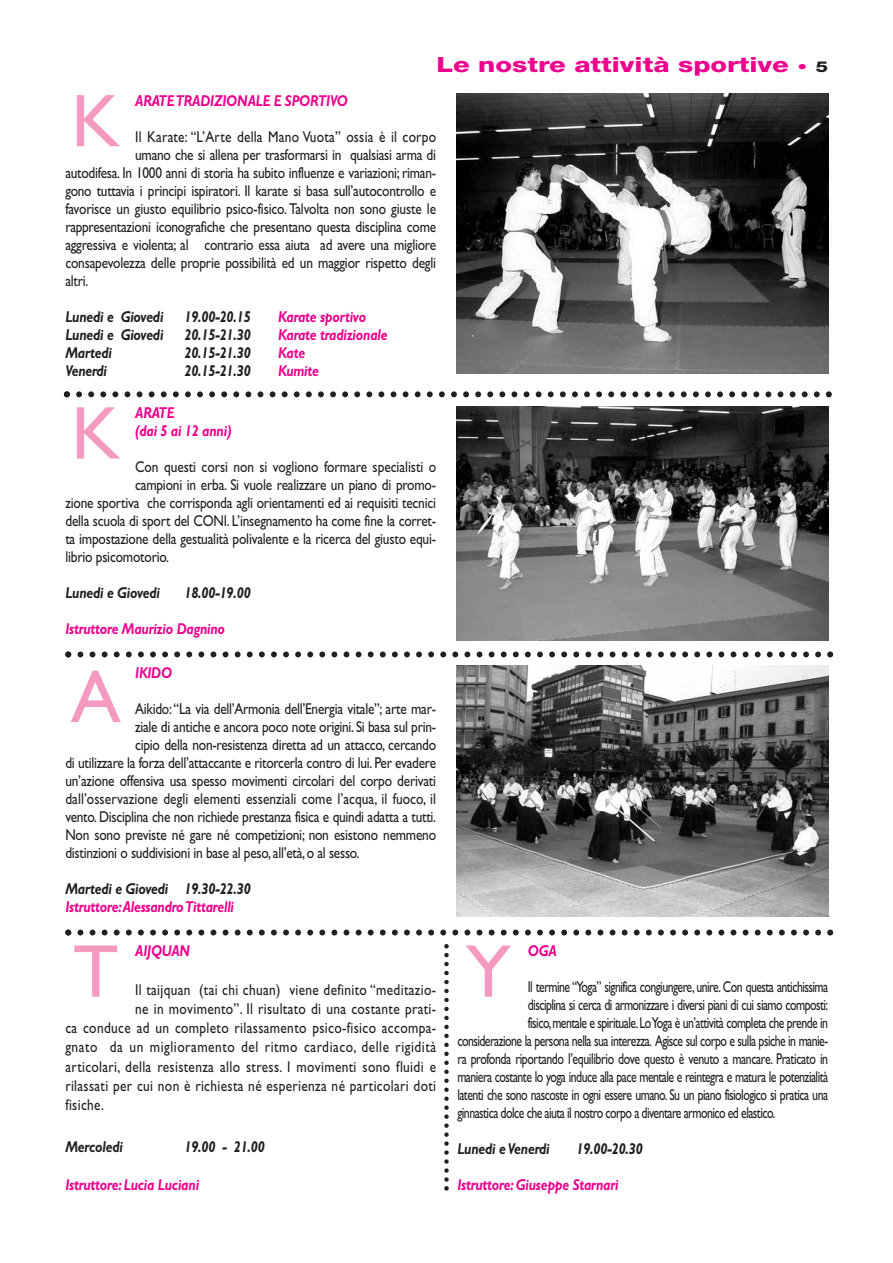
<style>
.page{position:relative;width:893px;height:1263px;background:#fff}
.page>*{position:absolute;margin:0;border:0;box-sizing:border-box;transform-origin:0 0}
.t1{font:75px "Gill Sans";color:#f49ac1}
.t2{font:800 21px "Helvetica Neue";color:#ec008c;scale:1.3 1}
.t3{font:15.75px "Gill Sans";letter-spacing:-.02em;color:#231f20;scale:.85 1}
.t4{font:15.75px "Gill Sans";letter-spacing:-.045em;color:#231f20;scale:.75 1}
.t5{font:15.75px "Gill Sans";letter-spacing:.025em;color:#231f20;scale:.85 1}
.t6{font:italic 700 15.75px/18px "Gill Sans";letter-spacing:-.015em;color:#ec008c;scale:.85 1}
.t7{font:italic 700 15.75px "Gill Sans";letter-spacing:-.015em;color:#231f20;scale:.85 1}
.t8{font:15.75px "Gill Sans";letter-spacing:-.02em;color:#231f20;scale:.75 1}
.t9{font:15.75px "Gill Sans";letter-spacing:.005em;color:#231f20;scale:.85 1}
.t10{font:15.75px "Gill Sans";letter-spacing:.04em;color:#231f20;scale:.85 1}
.t11{font:15.75px "Gill Sans";letter-spacing:.015em;color:#231f20;scale:.85 1}
.s1{font-size:15px}
.s2{font-size:15px;color:#231f20}
</style>
<div class="page">
<img style="left:456px;top:94px;width:372px;height:280px">
<img style="left:456px;top:666px;width:372px;height:251px">
<svg style="left:65px;top:651px;width:768px;height:6px"></svg>
<svg style="left:65px;top:930px;width:768px;height:6px"></svg>
<svg style="left:64px;top:391px;width:767px;height:6px"></svg>
<img style="left:456px;top:407px;width:372px;height:234px">
<svg style="left:444px;top:944px;width:5px;height:247px"></svg>
<h2 class="t2" style="left:436px;top:57px;width:303px">Le nostre attività sportive <span class="s1">•</span> <span class="s2">5</span></h2>
<p class="t6" style="left:135px;top:93px;width:252px">ARATE TRADIZIONALE E SPORTIVO</p>
<p class="t11" style="left:135px;top:131px;width:355px">Il Karate: “L’Arte della Mano Vuota” ossia è il corpo</p>
<p class="t3" style="left:135px;top:149px;width:355px">umano che si allena per trasformarsi in qualsiasi arma di</p>
<p class="t3" style="left:65px;top:167px;width:437px">autodifesa. In 1000 anni di storia ha subito influenze e variazioni; riman-</p>
<p class="t3" style="left:65px;top:185px;width:437px">gono tuttavia i principi ispiratori. Il karate si basa sull’autocontrollo e</p>
<p class="t3" style="left:65px;top:203px;width:437px">favorisce un giusto equilibrio psico-fisico. Talvolta non sono giuste le</p>
<p class="t3" style="left:65px;top:221px;width:437px">rappresentazioni iconografiche che presentano questa disciplina come</p>
<p class="t3" style="left:65px;top:239px;width:437px">aggressiva e violenta; al contrario essa aiuta ad avere una migliore</p>
<p class="t3" style="left:65px;top:257px;width:437px">consapevolezza delle proprie possibilità ed un maggior rispetto degli</p>
<p class="t3" style="left:65px;top:275px;width:28px">altri.</p>
<p class="t7" style="left:65px;top:311px;width:117px">Lunedi e Giovedi</p>
<p class="t7" style="left:184px;top:311px;width:79px">19.00-20.15</p>
<p class="t6" style="left:278px;top:309px;width:105px">Karate sportivo</p>
<p class="t7" style="left:65px;top:329px;width:117px">Lunedi e Giovedi</p>
<p class="t7" style="left:184px;top:329px;width:79px">20.15-21.30</p>
<p class="t6" style="left:278px;top:327px;width:130px">Karate tradizionale</p>
<p class="t7" style="left:65px;top:347px;width:56px">Martedi</p>
<p class="t7" style="left:184px;top:347px;width:79px">20.15-21.30</p>
<p class="t6" style="left:278px;top:345px;width:33px">Kate</p>
<p class="t7" style="left:65px;top:365px;width:51px">Venerdi</p>
<p class="t7" style="left:184px;top:365px;width:79px">20.15-21.30</p>
<p class="t6" style="left:278px;top:363px;width:50px">Kumite</p>
<h1 class="t1" style="left:71px;top:95px;width:51px">K</h1>
<p class="t6" style="left:135px;top:406px;width:115px">ARATE<br>(dai 5 ai 12 anni)</p>
<p class="t3" style="left:135px;top:461px;width:355px">Con questi corsi non si vogliono formare specialisti o</p>
<p class="t3" style="left:135px;top:479px;width:355px">campioni in erba. Si vuole realizzare un piano di promo-</p>
<p class="t3" style="left:65px;top:497px;width:437px">zione sportiva che corrisponda agli orientamenti ed ai requisiti tecnici</p>
<p class="t3" style="left:65px;top:515px;width:437px">della scuola di sport del CONI. L’insegnamento ha come fine la corret-</p>
<p class="t3" style="left:65px;top:533px;width:437px">ta impostazione della gestualità polivalente e la ricerca del giusto equi-</p>
<p class="t3" style="left:65px;top:551px;width:124px">librio psicomotorio.</p>
<p class="t7" style="left:65px;top:587px;width:113px">Lunedi e Giovedi</p>
<p class="t7" style="left:184px;top:587px;width:79px">18.00-19.00</p>
<p class="t6" style="left:65px;top:622px;width:189px">Istruttore Maurizio Dagnino</p>
<h1 class="t1" style="left:71px;top:407px;width:51px">K</h1>
<p class="t6" style="left:135px;top:666px;width:45px">IKIDO</p>
<p class="t3" style="left:135px;top:703px;width:355px">Aikido:“La via dell’Armonia dell’Energia vitale”; arte mar-</p>
<p class="t3" style="left:135px;top:721px;width:355px">ziale di antiche e ancora poco note origini. Si basa sul prin-</p>
<p class="t3" style="left:135px;top:739px;width:355px">cipio della non-resistenza diretta ad un attacco, cercando</p>
<p class="t3" style="left:65px;top:757px;width:437px">di utilizzare la forza dell’attaccante e ritorcerla contro di lui. Per evadere</p>
<p class="t3" style="left:65px;top:775px;width:437px">un’azione offensiva usa spesso movimenti circolari del corpo derivati</p>
<p class="t9" style="left:65px;top:793px;width:437px">dall’osservazione degli elementi essenziali come l’acqua, il fuoco, il</p>
<p class="t3" style="left:65px;top:811px;width:437px">vento. Disciplina che non richiede prestanza fisica e quindi adatta a tutti.</p>
<p class="t3" style="left:65px;top:829px;width:437px">Non sono previste né gare né competizioni; non esistono nemmeno</p>
<p class="t3" style="left:65px;top:847px;width:347px">distinzioni o suddivisioni in base al peso, all’età, o al sesso.</p>
<p class="t7" style="left:65px;top:883px;width:220px">Martedi e Giovedi 19.30-22.30</p>
<p class="t6" style="left:65px;top:900px;width:200px">Istruttore:Alessandro Tittarelli</p>
<h1 class="t1" style="left:71px;top:671px;width:52px">A</h1>
<h1 class="t1" style="left:73px;top:946px;width:47px">T</h1>
<h1 class="t1" style="left:466px;top:946px;width:47px">Y</h1>
<p class="t6" style="left:135px;top:944px;width:66px">AIJQUAN</p>
<p class="t5" style="left:135px;top:984px;width:355px">Il taijquan (tai chi chuan) viene definito “meditazio-</p>
<p class="t5" style="left:135px;top:1003px;width:355px">ne in movimento”. Il risultato di una costante prati-</p>
<p class="t5" style="left:65px;top:1022px;width:437px">ca conduce ad un completo rilassamento psico-fisico accompa-</p>
<p class="t10" style="left:65px;top:1042px;width:437px">gnato da un miglioramento del ritmo cardiaco, delle rigidità</p>
<p class="t5" style="left:65px;top:1061px;width:437px">articolari, della resistenza allo stress. I movimenti sono fluidi e</p>
<p class="t5" style="left:65px;top:1080px;width:437px">rilassati per cui non è richiesta né esperienza né particolari doti</p>
<p class="t5" style="left:65px;top:1099px;width:47px">fisiche.</p>
<p class="t7" style="left:65px;top:1141px;width:69px">Mercoledi</p>
<p class="t7" style="left:184px;top:1141px;width:96px">19.00 - 21.00</p>
<p class="t6" style="left:65px;top:1178px;width:159px">Istruttore: Lucia Luciani</p>
<p class="t6" style="left:528px;top:944px;width:36px">OGA</p>
<p class="t4" style="left:528px;top:982px;width:402px">Il termine “Yoga” significa congiungere, unire. Con questa antichissima</p>
<p class="t4" style="left:528px;top:1000px;width:402px">disciplina si cerca di armonizzare i diversi piani di cui siamo composti:</p>
<p class="t4" style="left:528px;top:1018px;width:402px">fisico,mentale e spirituale.Lo Yoga è un’attività completa che prende in</p>
<p class="t4" style="left:457px;top:1036px;width:496px">considerazione la persona nella sua interezza. Agisce sul corpo e sulla psiche in manie-</p>
<p class="t8" style="left:457px;top:1054px;width:496px">ra profonda riportando l’equilibrio dove questo è venuto a mancare. Praticato in</p>
<p class="t4" style="left:457px;top:1072px;width:496px">maniera costante lo yoga induce alla pace mentale e reintegra e matura le potenzialità</p>
<p class="t4" style="left:457px;top:1090px;width:495px">latenti che sono nascoste in ogni essere umano. Su un piano fisiologico si pratica una</p>
<p class="t4" style="left:457px;top:1108px;width:425px">ginnastica dolce che aiuta il nostro corpo a diventare armonico ed elastico.</p>
<p class="t7" style="left:457px;top:1144px;width:110px">Lunedi e Venerdi</p>
<p class="t7" style="left:576px;top:1144px;width:79px">19.00-20.30</p>
<p class="t6" style="left:457px;top:1178px;width:191px">Istruttore: Giuseppe Starnari</p>
</div>
